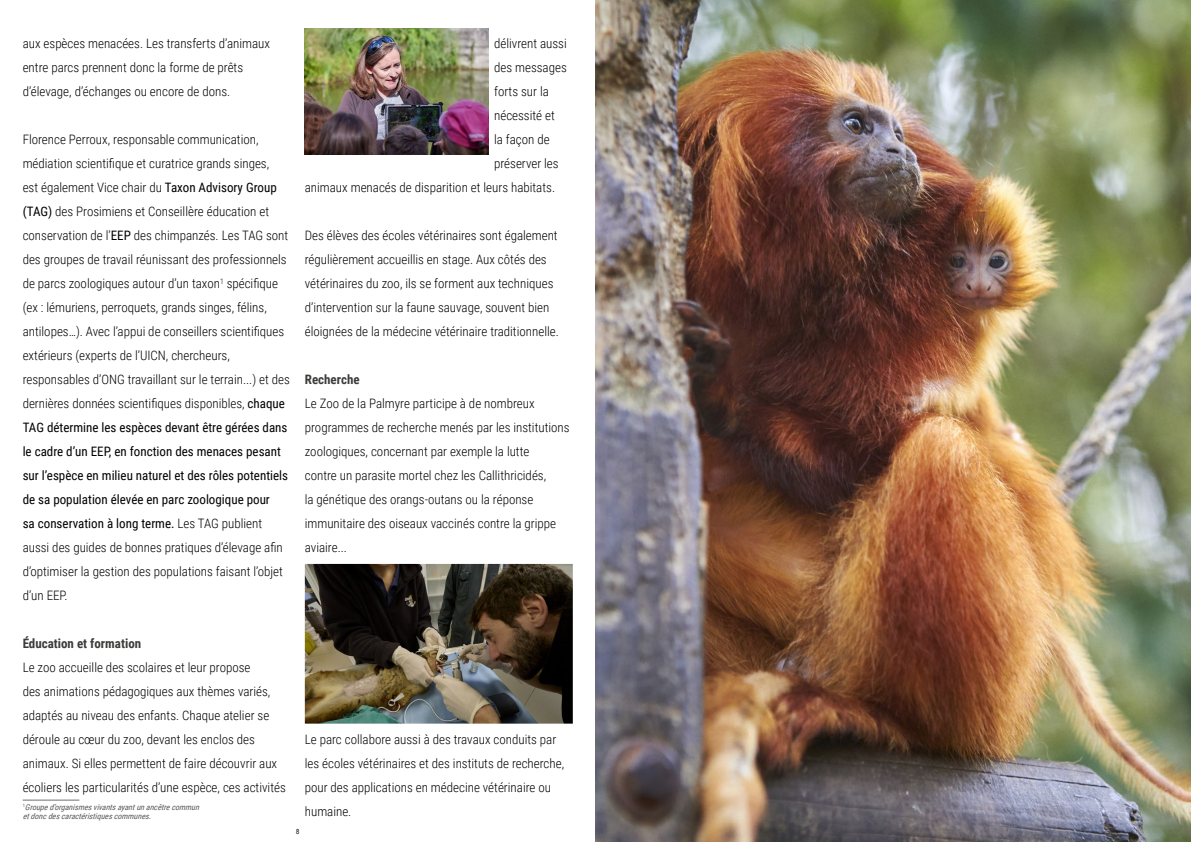
<style>
.page{position:relative;width:1191px;height:842px;background:#fff}
.page>*{position:absolute;margin:0;border:0;box-sizing:border-box;transform-origin:0 0}
.t1{font:300 13px/24px "Roboto Condensed";color:#000}
.t2{font:700 13px "Roboto Condensed";color:#3c3c3b}
.t3{font:italic 8px/9.6px "Roboto Condensed";color:#575756}
.t4{font:7px "Arial Narrow";color:#000}
.s1{font-weight:400}
</style>
<div class="page">
<hr style="left:23px;top:800px;width:56px;height:1px;background:#706f6f">
<img style="left:595px;top:0;width:596px;height:842px">
<img style="left:305px;top:28px;width:183px;height:127px">
<img style="left:305px;top:564px;width:268px;height:160px">
<p class="t1" style="left:23px;top:31px;width:249px">aux espèces menacées. Les transferts d’animaux entre parcs prennent donc la forme de prêts d’élevage, d’échanges ou encore de dons.</p>
<p class="t1" style="left:23px;top:127px;width:269px">Florence Perroux, responsable communication, médiation scientifique et curatrice grands singes,<br>est également Vice chair du <span class="s1">Taxon Advisory Group (TAG)</span> des Prosimiens et Conseillère éducation et conservation de l’<span class="s1">EEP</span> des chimpanzés. Les TAG sont des groupes de travail réunissant des professionnels de parcs zoologiques autour d’un taxon<sup>1</sup> spécifique (ex : lémuriens, perroquets, grands singes, félins, antilopes…). Avec l’appui de conseillers scientifiques extérieurs (experts de l’UICN, chercheurs, responsables d’ONG travaillant sur le terrain...) et des dernières données scientifiques disponibles, <span class="s1">chaque TAG détermine les espèces devant être gérées dans le cadre d’un EEP, en fonction des menaces pesant sur l’espèce en milieu naturel et des rôles potentiels de sa population élevée en parc zoologique pour<br>sa conservation à long terme.</span> Les TAG publient aussi des guides de bonnes pratiques d’élevage afin d’optimiser la gestion des populations faisant l’objet d’un EEP.</p>
<p class="t2" style="left:23px;top:634px;width:120px">Éducation et formation</p>
<p class="t1" style="left:23px;top:655px;width:265px">Le zoo accueille des scolaires et leur propose<br>des animations pédagogiques aux thèmes variés, adaptés au niveau des enfants. Chaque atelier se déroule au cœur du zoo, devant les enclos des animaux. Si elles permettent de faire découvrir aux écoliers les particularités d’une espèce, ces activités</p>
<p class="t3" style="left:23px;top:802px;width:180px"><sup>1</sup> Grouped’organismesvivantsayantunancêtrecommun etdoncdescaractéristiquescommunes.</p>
<p class="t1" style="left:494px;top:31px;width:74px">délivrent aussi</p>
<p class="t1" style="left:494px;top:55px;width:74px">des messages</p>
<p class="t1" style="left:494px;top:79px;width:56px">forts sur la</p>
<p class="t1" style="left:494px;top:103px;width:62px">nécessité et</p>
<p class="t1" style="left:494px;top:127px;width:57px">la façon de</p>
<p class="t1" style="left:494px;top:151px;width:66px">préserver les</p>
<p class="t1" style="left:305px;top:175px;width:252px">animaux menacés de disparition et leurs habitats.</p>
<p class="t1" style="left:305px;top:223px;width:255px">Des élèves des écoles vétérinaires sont également régulièrement accueillis en stage. Aux côtés des vétérinaires du zoo, ils se forment aux techniques d’intervention sur la faune sauvage, souvent bien éloignées de la médecine vétérinaire traditionnelle.</p>
<p class="t2" style="left:305px;top:370px;width:56px">Recherche</p>
<p class="t1" style="left:305px;top:391px;width:266px">Le Zoo de la Palmyre participe à de nombreux programmes de recherche menés par les institutions zoologiques, concernant par exemple la lutte<br>contre un parasite mortel chez les Callithricidés,<br>la génétique des orangs-outans ou la réponse immunitaire des oiseaux vaccinés contre la grippe aviaire...</p>
<p class="t1" style="left:305px;top:727px;width:261px">Le parc collabore aussi à des travaux conduits par les écoles vétérinaires et des instituts de recherche, pour des applications en médecine vétérinaire ou humaine.</p>
<p class="t4" style="left:296px;top:826px;width:5px">8</p>
</div>
